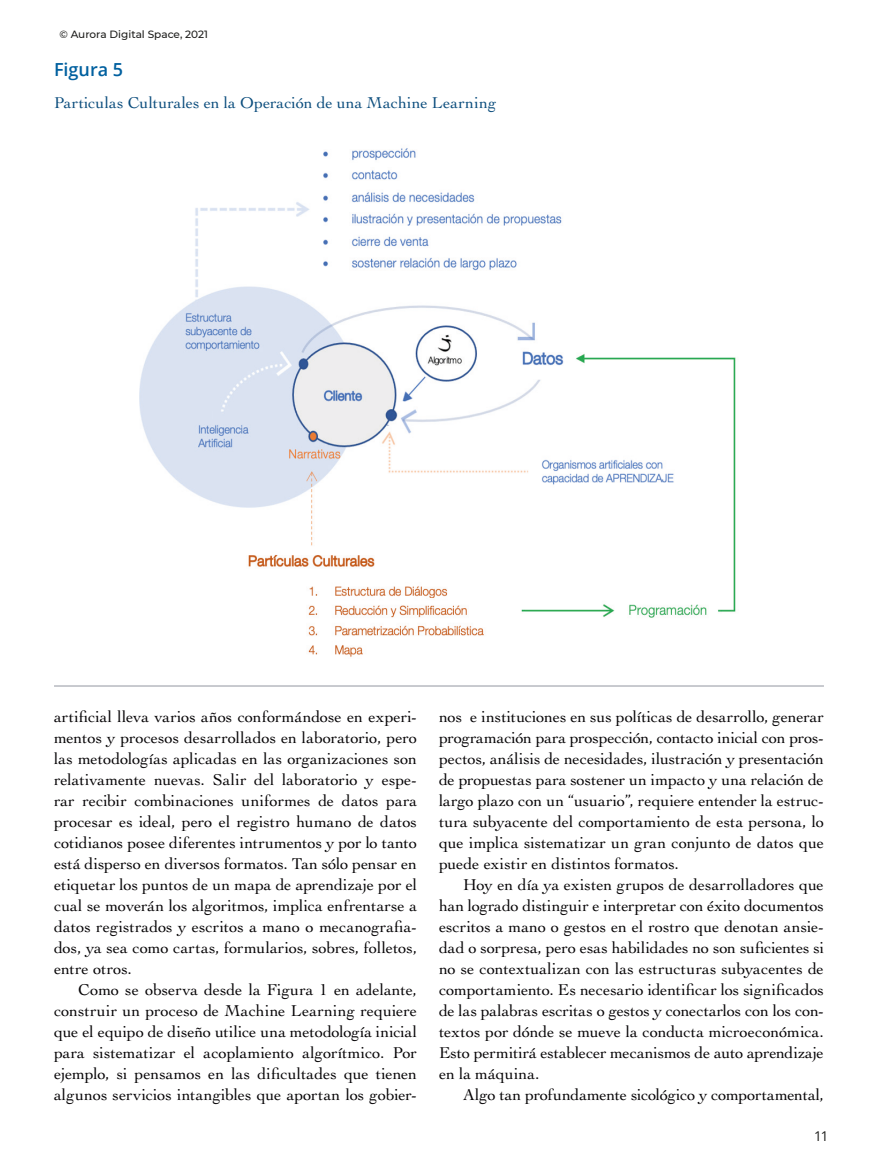
<style>
.page{position:relative;width:878px;height:1175px;background:#fff}
.page>*{position:absolute;margin:0;border:0;box-sizing:border-box;transform-origin:0 0}
.Table_and_Figure_Num{font:600 18px "Open Sans";color:#00609f}
.Bio_MF{font:16.5px/21px "Cochin LT Std";letter-spacing:-.005em;color:#060406;text-align:justify}
.Bio_MF-2{font:16.5px "Cochin LT Std";letter-spacing:.01em;color:#0b4d7d}
.t1{font:13.5px "Open Sans";color:#1d1d1b}
.t2{font:500 10.5px "Montserrat";color:#1d1d1b}
</style>
<div class="page">
<img style="left:139px;top:148px;width:597px;height:509px">
<hr style="left:54px;top:685px;width:770px;height:1px;background:#131d32">
<p class="t2" style="left:59px;top:27px;width:150px">© Aurora Digital Space, 2021</p>
<p class="Table_and_Figure_Num" style="left:54px;top:57px;width:71px">Figura 5</p>
<p class="Bio_MF-2" style="left:54px;top:93px;width:443px">Particulas Culturales en la Operación de una Machine Learning</p>
<p class="Bio_MF" style="left:54px;top:706px;width:364px">artificial lleva varios años conformándose en experi&shy;mentos y procesos desarrollados en laboratorio, pero las metodologías aplicadas en las organizaciones son relativamente nuevas. Salir del laboratorio y espe&shy;rar recibir combinaciones uniformes de datos para procesar es ideal, pero el registro humano de datos cotidianos posee diferentes intrumentos y por lo tanto está disperso en diversos formatos. Tan sólo pensar en etiquetar los puntos de un mapa de aprendizaje por el cual se moverán los algoritmos, implica enfrentarse a datos registrados y escritos a mano o mecanografia&shy;dos, ya sea como cartas, formularios, sobres, folletos, entre otros.</p>
<p class="Bio_MF" style="left:54px;top:979px;width:364px;text-indent:24px">Como se observa desde la Figura 1 en adelante, construir un proceso de Machine Learning requiere que el equipo de diseño utilice una metodología inicial para sistematizar el acoplamiento algorítmico. Por ejemplo, si pensamos en las dificultades que tienen algunos servicios intangibles que aportan los gobier-</p>
<p class="Bio_MF" style="left:439px;top:706px;width:386px">nos e instituciones en sus políticas de desarrollo, generar programación para prospección, contacto inicial con pros&shy;pectos, análisis de necesidades, ilustración y presentación de propuestas para sostener un impacto y una relación de largo plazo con un “usuario”, requiere entender la estruc&shy;tura subyacente del comportamiento de esta persona, lo que implica sistematizar un gran conjunto de datos que puede existir en distintos formatos.</p>
<p class="Bio_MF" style="left:439px;top:874px;width:386px;text-indent:24px">Hoy en día ya existen grupos de desarrolladores que han logrado distinguir e interpretar con éxito documentos escritos a mano o gestos en el rostro que denotan ansie&shy;dad o sorpresa, pero esas habilidades no son suficientes si no se contextualizan con las estructuras subyacentes de comportamiento. Es necesario identificar los significados de las palabras escritas o gestos y conectarlos con los con&shy;textos por dónde se mueve la conducta microeconómica.<br>Esto permitirá establecer mecanismos de auto aprendizaje en la máquina.</p>
<p class="Bio_MF" style="left:463px;top:1084px;width:362px">Algo tan profundamente sicológico y comportamental,</p>
<p class="t1" style="left:814px;top:1126px;width:16px">11</p>
</div>
